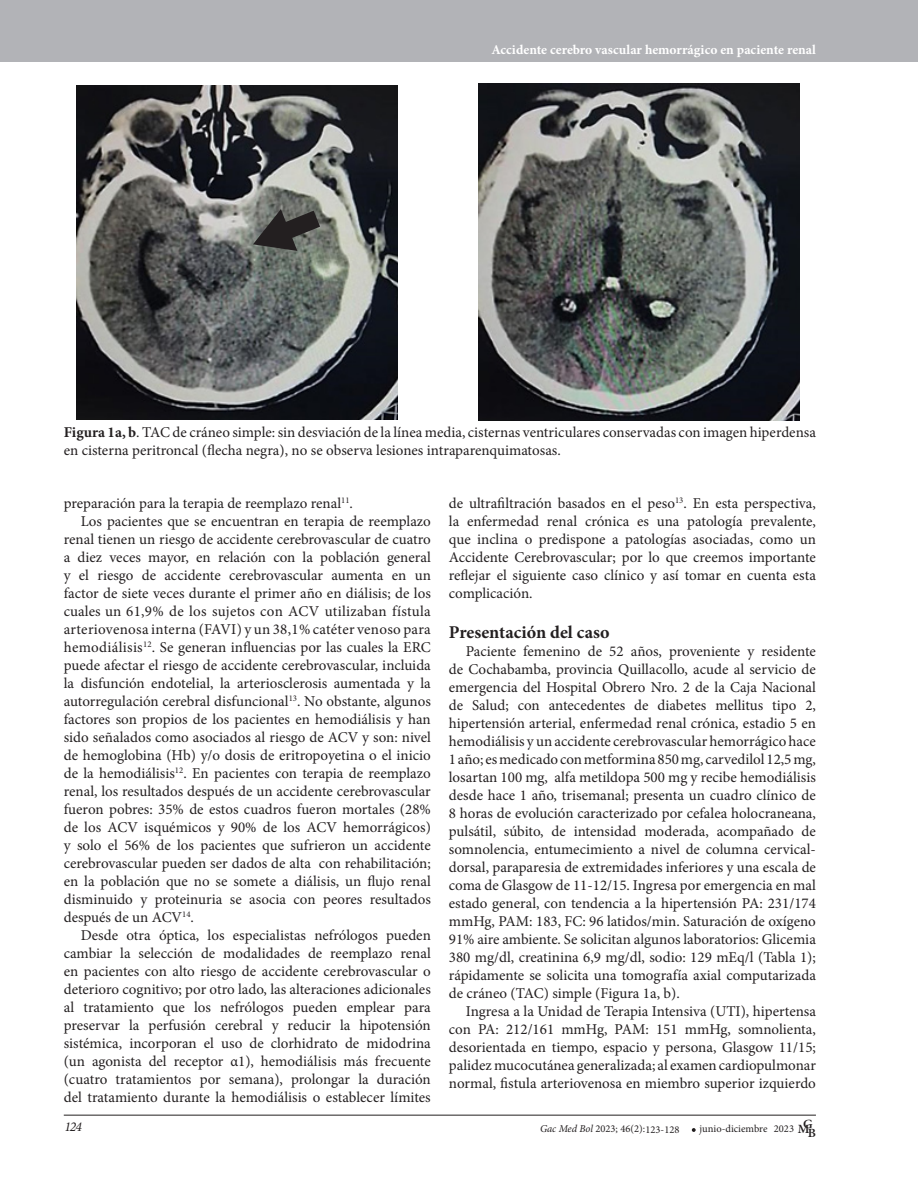
<style>
.page{position:relative;width:918px;height:1188px;background:#fff}
.page>*{position:absolute;margin:0;border:0;box-sizing:border-box;transform-origin:0 0}
.t1{font:700 18px "Minion Pro";color:#231f20}
.t2{font:15px/18px "Minion Pro";color:#231f20;text-align:justify}
.t3{font:700 13.5px "Minion Pro";color:#fff}
.t4{font:italic 13.5px "Minion Pro";color:#231f20}
.t5{font:600 12.6px "Minion Pro";color:#231f20;scale:1.05 1}
.t6{font:10.5px "Minion Pro";color:#231f20}
.s1{font-weight:700}
.s2{font-style:italic}
</style>
<div class="page">
<div style="left:0;top:1px;width:918px;height:61px;background:#b2b3b7"></div>
<hr style="left:64px;top:1115px;width:752px;height:1px;background:#231f20">
<svg style="left:692px;top:1128px;width:4px;height:4px"></svg>
<img style="left:76px;top:85px;width:321px;height:334px">
<img style="left:478px;top:84px;width:321px;height:337px">
<svg style="left:253px;top:209px;width:67px;height:42px"></svg>
<p class="t3" style="left:491px;top:40px;width:326px">Accidente cerebro vascular hemorrágico en paciente renal</p>
<p class="t2" style="left:64px;top:424px;width:754px"><span class="s1">Figura 1a, b</span>. TAC de cráneo simple: sin desviación de la línea media, cisternas ventriculares conservadas con imagen hiperdensa en cisterna peritroncal (flecha negra), no se observa lesiones intraparenquimatosas.</p>
<p class="t2" style="left:64px;top:495px;width:291px">preparación para la terapia de reemplazo renal<sup>11</sup>.</p>
<p class="t2" style="left:64px;top:513px;width:369px;text-indent:17px">Los pacientes que se encuentran en terapia de reemplazo renal tienen un riesgo de accidente cerebrovascular de cuatro a diez veces mayor, en relación con la población general y el riesgo de accidente cerebrovascular aumenta en un factor de siete veces durante el primer año en diálisis; de los cuales un 61,9% de los sujetos con ACV utilizaban fístula arteriovenosa interna (FAVI) y un 38,1% catéter venoso para hemodiálisis<sup>12</sup>. Se generan influencias por las cuales la ERC puede afectar el riesgo de accidente cerebrovascular, incluida la disfunción endotelial, la arteriosclerosis aumentada y la autorregulación cerebral disfuncional<sup>13</sup>. No obstante, algunos factores son propios de los pacientes en hemodiálisis y han sido señalados como asociados al riesgo de ACV y son: nivel de hemoglobina (Hb) y/o dosis de eritropoyetina o el inicio de la hemodiálisis<sup>12</sup>. En pacientes con terapia de reemplazo renal, los resultados después de un accidente cerebrovascular fueron pobres: 35% de estos cuadros fueron mortales (28% de los ACV isquémicos y 90% de los ACV hemorrágicos) y solo el 56% de los pacientes que sufrieron un accidente cerebrovascular pueden ser dados de alta con rehabilitación; en la población que no se somete a diálisis, un flujo renal disminuido y proteinuria se asocia con peores resultados después de un ACV<sup>14</sup>.</p>
<p class="t2" style="left:64px;top:927px;width:369px;text-indent:17px">Desde otra óptica, los especialistas nefrólogos pueden cambiar la selección de modalidades de reemplazo renal en pacientes con alto riesgo de accidente cerebrovascular o deterioro cognitivo; por otro lado, las alteraciones adicionales al tratamiento que los nefrólogos pueden emplear para preservar la perfusión cerebral y reducir la hipotensión sistémica, incorporan el uso de clorhidrato de midodrina (un agonista del receptor α1), hemodiálisis más frecuente (cuatro tratamientos por semana), prolongar la duración del tratamiento durante la hemodiálisis o establecer límites</p>
<p class="t2" style="left:449px;top:495px;width:369px">de ultrafiltración basados en el peso<sup>13</sup>. En esta perspectiva, la enfermedad renal crónica es una patología prevalente, que inclina o predispone a patologías asociadas, como un Accidente Cerebrovascular; por lo que creemos importante reflejar el siguiente caso clínico y así tomar en cuenta esta complicación.</p>
<p class="t1" style="left:449px;top:620px;width:162px">Presentación del caso</p>
<p class="t2" style="left:449px;top:642px;width:369px;text-indent:17px">Paciente femenino de 52 años, proveniente y residente de Cochabamba, provincia Quillacollo, acude al servicio de emergencia del Hospital Obrero Nro. 2 de la Caja Nacional de Salud; con antecedentes de diabetes mellitus tipo 2, hipertensión arterial, enfermedad renal crónica, estadio 5 en hemodiálisis y un accidente cerebrovascular hemorrágico hace 1 año; es medicado con metformina 850 mg, carvedilol 12,5 mg, losartan 100 mg, alfa metildopa 500 mg y recibe hemodiálisis desde hace 1 año, trisemanal; presenta un cuadro clínico de 8 horas de evolución caracterizado por cefalea holocraneana, pulsátil, súbito, de intensidad moderada, acompañado de somnolencia, entumecimiento a nivel de columna cervical&shy;dorsal, paraparesia de extremidades inferiores y una escala de coma de Glasgow de 11-12/15. Ingresa por emergencia en mal estado general, con tendencia a la hipertensión PA: 231/174 mmHg, PAM: 183, FC: 96 latidos/min. Saturación de oxígeno 91% aire ambiente. Se solicitan algunos laboratorios: Glicemia 380 mg/dl, creatinina 6,9 mg/dl, sodio: 129 mEq/l (Tabla 1); rápidamente se solicita una tomografía axial computarizada de cráneo (TAC) simple (Figura 1a, b).</p>
<p class="t2" style="left:449px;top:1002px;width:369px;text-indent:17px">Ingresa a la Unidad de Terapia Intensiva (UTI), hipertensa con PA: 212/161 mmHg, PAM: 151 mmHg, somnolienta, desorientada en tiempo, espacio y persona, Glasgow 11/15; palidez mucocutánea generalizada; al examen cardiopulmonar normal, fistula arteriovenosa en miembro superior izquierdo</p>
<p class="t4" style="left:64px;top:1118px;width:19px">124</p>
<p class="t5" style="left:798px;top:1118px;width:16px">MG</p>
<p class="t6" style="left:540px;top:1122px;width:141px"><span class="s2">Gac Med Bol</span> 2023; 46(2):123-128</p>
<p class="t6" style="left:700px;top:1122px;width:96px">junio-diciembre 2023</p>
<p class="t5" style="left:808px;top:1124px;width:9px">B</p>
</div>
